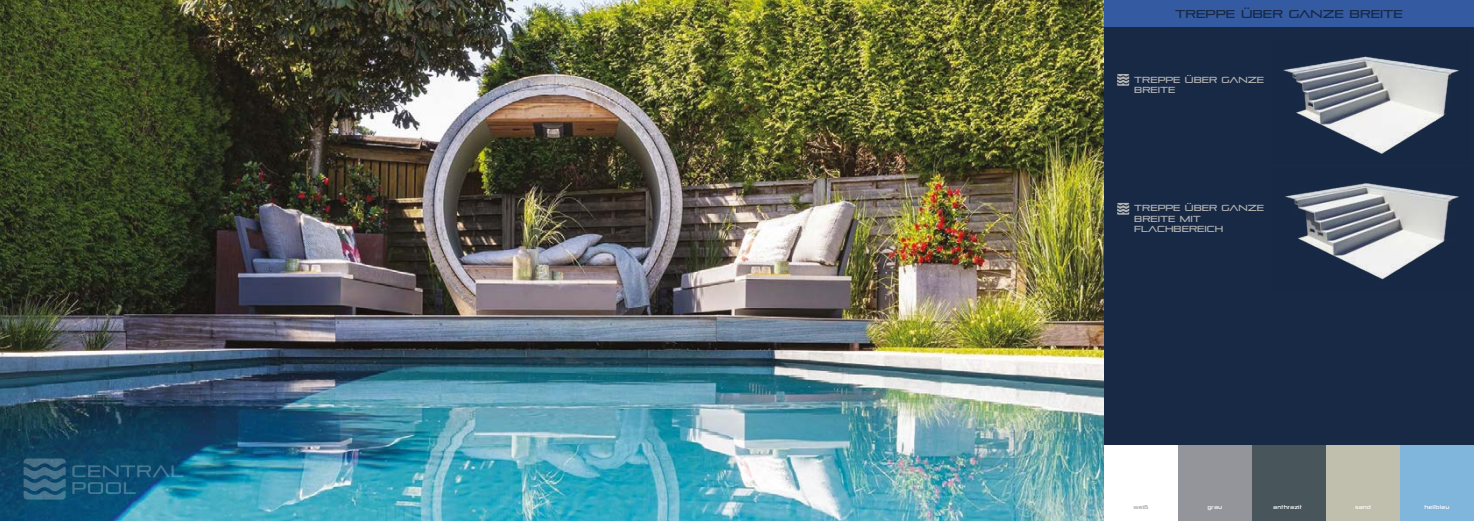
<style>
.page{position:relative;width:1474px;height:521px;background:#fff}
.page>*{position:absolute;margin:0;border:0;box-sizing:border-box;transform-origin:0 0}
.t1{font:11.38px "Pirulen Rg";color:#172945}
.t2{font:8.75px/10.5px "Pirulen Rg";color:#b3b2b2}
.t3{font:7.96px "Sony Sketch EF";color:#fff}
.t4{font:7.96px "Sony Sketch EF";color:#9d9d9c}
</style>
<div class="page">
<img style="left:0;top:0;width:729px;height:521px">
<svg style="left:72px;top:465px;width:111px;height:29px;background:#196083"></svg>
<svg style="left:24px;top:458px;width:42px;height:41px;background:#346481"></svg>
<img style="left:729px;top:0;width:375px;height:521px">
<div style="left:1104px;top:0;width:369px;height:445px;background:#345ba2"></div>
<div style="left:1104px;top:27px;width:369px;height:418px;background:#172945"></div>
<img style="left:1283px;top:56px;width:176px;height:98px">
<img style="left:1285px;top:183px;width:174px;height:97px">
<div style="left:1252px;top:445px;width:73px;height:76px;background:#48565c"></div>
<div style="left:1325px;top:445px;width:74px;height:76px;background:#c0beac"></div>
<div style="left:1178px;top:445px;width:74px;height:76px;background:#93959b"></div>
<div style="left:1399px;top:445px;width:74px;height:76px;background:#80b5dc"></div>
<svg style="left:1117px;top:74px;width:12px;height:12px"></svg>
<svg style="left:1117px;top:203px;width:12px;height:12px"></svg>
<h1 class="t1" style="left:1175px;top:7px;width:229px">TREPPE ÜBER GANZE BREITE</h1>
<p class="t2" style="left:1134px;top:74px;width:131px">TREPPE ÜBER GANZE<br>BREITE</p>
<p class="t2" style="left:1134px;top:203px;width:131px">TREPPE ÜBER GANZE<br>BREITE MIT<br>FLACHBEREICH</p>
<p class="t4" style="left:1133px;top:502px;width:17px">weiß</p>
<p class="t3" style="left:1207px;top:502px;width:16px">grau</p>
<p class="t3" style="left:1273px;top:502px;width:30px">anthrazit</p>
<p class="t3" style="left:1354px;top:502px;width:17px">sand</p>
<p class="t3" style="left:1424px;top:502px;width:27px">hellblau</p>
</div>
